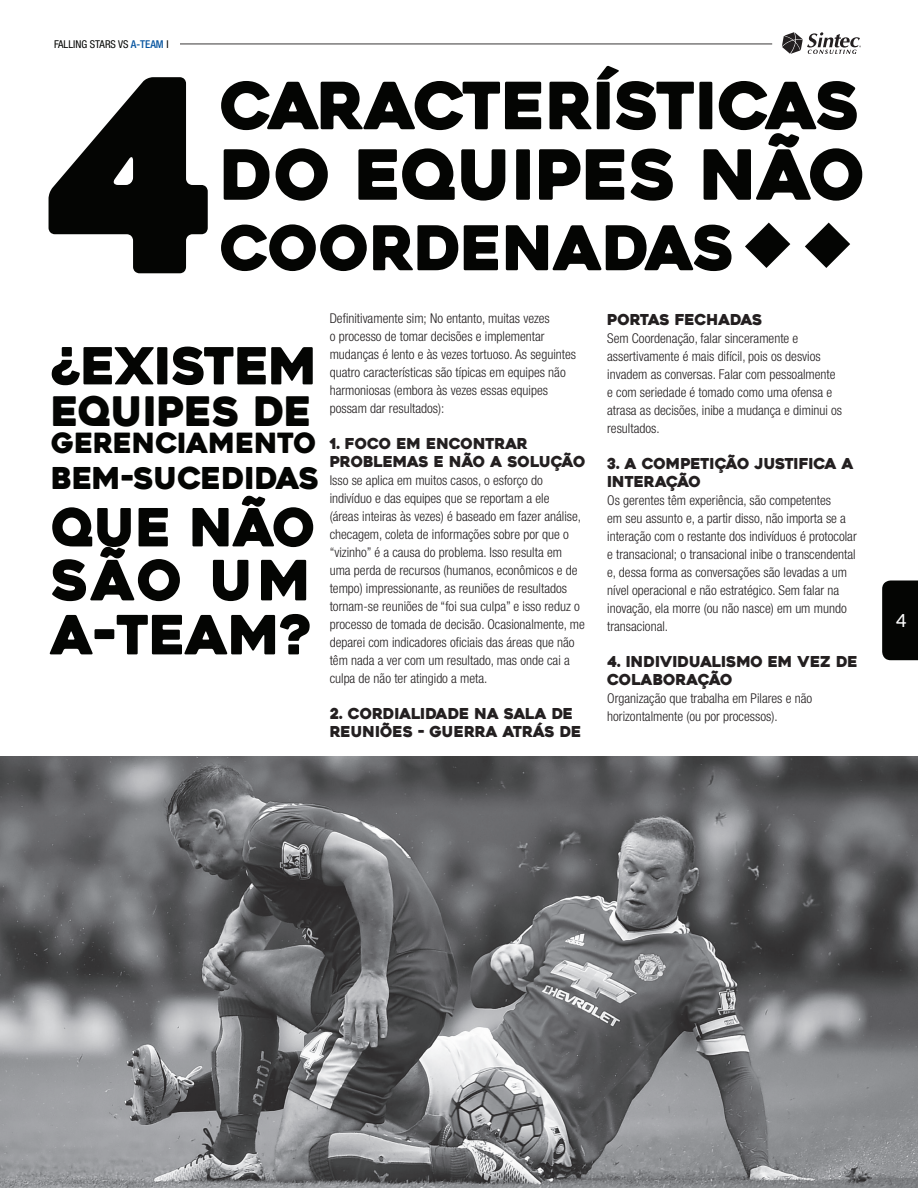
<style>
.page{position:relative;width:918px;height:1188px;background:#fff}
.page>*{position:absolute;margin:0;border:0;box-sizing:border-box;transform-origin:0 0}
.t1{font:267.6px "Heavitas";color:#040503}
.t2{font:69px "Heavitas";color:#040503}
.t3{font:64.95px "Heavitas";letter-spacing:-.01em;color:#040503}
.t4{font:61.5px "Heavitas";color:#040503}
.t5{font:55.5px "Heavitas";color:#040503}
.t6{font:54px "Heavitas";color:#040503}
.t7{font:52.5px "Heavitas";color:#040503}
.t8{font:51px "Heavitas";color:#040503}
.t9{font:40.5px "Heavitas";color:#040503}
.t10{font:30px "Heavitas";color:#040503}
.t11{font:27.75px "Heavitas";color:#040503}
.t12{font:500 18px "Lato";color:#fff}
.t13{font:15px/18px "Heavitas";color:#231f20}
.t14{font:300 condensed 13.5px/18px "Helvetica Neue LT Std";color:#231f20}
.t15{font:condensed 10.8px "Helvetica Neue LT Std";color:#040503}
.s1{font-weight:500;color:#0855a0}
</style>
<div class="page">
<hr style="left:180px;top:44px;width:592px;height:1px;background:#3a3838">
<div style="left:882px;top:580px;width:36px;height:80px;background:#040503"></div>
<svg style="left:782px;top:32px;width:79px;height:22px"></svg>
<svg style="left:745px;top:223px;width:45px;height:45px"></svg>
<svg style="left:805px;top:223px;width:45px;height:45px"></svg>
<img style="left:0;top:756px;width:918px;height:432px">
<p class="t15" style="left:54px;top:37px;width:116px">FALLING STARS VS <span class="s1">A-TEAM</span> I</p>
<h1 class="t1" style="left:40px;top:12px;width:181px">4</h1>
<h3 class="t3" style="left:220px;top:66px;width:642px">CARACTERÍSTICAS</h3>
<h2 class="t2" style="left:220px;top:132px;width:647px">DO EQUIPES NÃO</h2>
<h3 class="t4" style="left:220px;top:210px;width:516px">COORDENADAS</h3>
<h3 class="t8" style="left:51px;top:335px;width:269px">¿EXISTEM</h3>
<h3 class="t9" style="left:51px;top:387px;width:262px">EQUIPES DE</h3>
<h3 class="t11" style="left:51px;top:426px;width:267px">GERENCIAMENTO</h3>
<h3 class="t10" style="left:51px;top:460px;width:270px">BEM-SUCEDIDAS</h3>
<h3 class="t7" style="left:51px;top:495px;width:266px">QUE NÃO</h3>
<h3 class="t5" style="left:51px;top:546px;width:262px">SÃO UM</h3>
<h3 class="t6" style="left:51px;top:602px;width:262px">A-TEAM?</h3>
<p class="t14" style="left:330px;top:309px;width:248px">Definitivamente sim; No entanto, muitas vezes<br>o processo de tomar decisões e implementar mudanças é lento e às vezes tortuoso. As seguintes quatro características são típicas em equipes não harmoniosas (embora às vezes essas equipes possam dar resultados):</p>
<p class="t13" style="left:330px;top:435px;width:257px">1. FOCO EM ENCONTRAR<br>PROBLEMAS E NÃO A SOLUÇÃO</p>
<p class="t14" style="left:330px;top:471px;width:257px">Isso se aplica em muitos casos, o esforço do indivíduo e das equipes que se reportam a ele<br>(áreas inteiras às vezes) é baseado em fazer análise, checagem, coleta de informações sobre por que o “vizinho” é a causa do problema. Isso resulta em uma perda de recursos (humanos, econômicos e de tempo) impressionante, as reuniões de resultados tornam-se reuniões de “foi sua culpa” e isso reduz o processo de tomada de decisão. Ocasionalmente, me deparei com indicadores oficiais das áreas que não têm nada a ver com um resultado, mas onde cai a culpa de não ter atingido a meta.</p>
<p class="t13" style="left:330px;top:705px;width:253px">2. CORDIALIDADE NA SALA DE<br>REUNIÕES - GUERRA ATRÁS DE</p>
<p class="t13" style="left:607px;top:310px;width:157px">PORTAS FECHADAS</p>
<p class="t14" style="left:607px;top:329px;width:237px">Sem Coordenação, falar sinceramente e assertivamente é mais difícil, pois os desvios invadem as conversas. Falar com pessoalmente e com seriedade é tomado como uma ofensa e atrasa as decisões, inibe a mudança e diminui os resultados.</p>
<p class="t13" style="left:607px;top:454px;width:248px">3. A COMPETIÇÃO JUSTIFICA A<br>INTERAÇÃO</p>
<p class="t14" style="left:607px;top:491px;width:251px">Os gerentes têm experiência, são competentes<br>em seu assunto e, a partir disso, não importa se a interação com o restante dos indivíduos é protocolar e transacional; o transacional inibe o transcendental e, dessa forma as conversações são levadas a um nível operacional e não estratégico. Sem falar na inovação, ela morre (ou não nasce) em um mundo transacional.</p>
<p class="t13" style="left:607px;top:652px;width:252px">4. INDIVIDUALISMO EM VEZ DE<br>COLABORAÇÃO</p>
<p class="t14" style="left:607px;top:689px;width:207px">Organização que trabalha em Pilares e não horizontalmente (ou por processos).</p>
<h3 class="t12" style="left:896px;top:608px;width:12px">4</h3>
</div>
